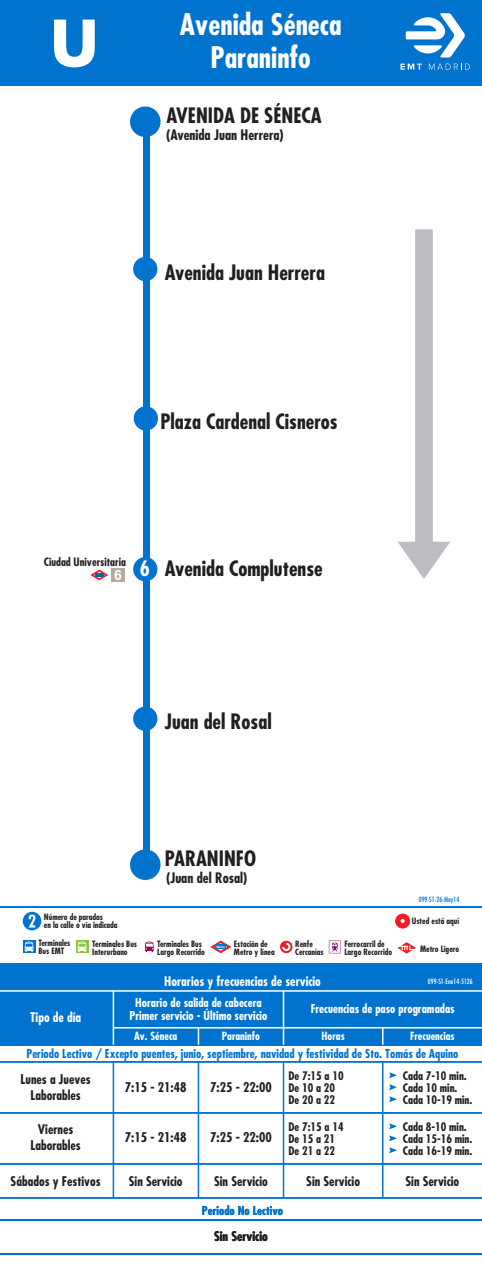
<style>
.page{position:relative;width:482px;height:1283px;background:#fff}
.page>*{position:absolute;margin:0;border:0;box-sizing:border-box;transform-origin:0 0}
.t1{font:700 61.8px "Futura Std";color:#fff}
.t2{font:700 condensed 29px/32.5px "Futura Std";color:#fff;text-align:center}
.t3{font:700 condensed 20.7px "Futura Std";color:#231f20}
.t4{font:700 condensed 14.1px "Futura Std";color:#231f20}
.t5{font:700 condensed 13px/15.6px "Futura Std";color:#231f20;text-align:center}
.t6{font:700 condensed 13px "Futura Std";color:#fff}
.t7{font:700 condensed 12px "Futura Std";color:#0073ce}
.t8{font:700 condensed 12px/13px "Futura Std";color:#fff;text-align:center}
.t9{font:700 condensed 11.5px/12px "Futura Std";color:#231f20}
.t10{font:700 condensed 11.3px "Futura Std";color:#231f20}
.t11{font:700 condensed 11px "Futura Std";color:#fff}
.t12{font:700 condensed 8.5px/8.5px "Futura Std";color:#231f20}
.t13{font:condensed 7.1px "Futura Std";color:#fff}
.t14{font:condensed 7.1px "Futura Std";color:#0073ce}
.s1{color:#fff}
</style>
<div class="page">
<div style="left:0;top:0;width:482px;height:85px;background:#0073ce"></div>
<div style="left:0;top:963px;width:482px;height:82px;background:#0073ce"></div>
<svg style="left:406px;top:13px;width:59px;height:45px"></svg>
<svg style="left:400px;top:64px;width:22px;height:6px"></svg>
<svg style="left:429px;top:64px;width:41px;height:6px"></svg>
<hr style="left:0;top:906px;width:482px;height:1px;background:#0073ce">
<svg style="left:398px;top:229px;width:52px;height:350px"></svg>
<svg style="left:395px;top:913px;width:15px;height:15px"></svg>
<svg style="left:23px;top:911px;width:18px;height:19px"></svg>
<svg style="left:29px;top:914px;width:6px;height:13px"></svg>
<svg style="left:145px;top:941px;width:9px;height:11px"></svg>
<svg style="left:210px;top:940px;width:21px;height:13px"></svg>
<svg style="left:76px;top:940px;width:12px;height:13px"></svg>
<svg style="left:78px;top:941px;width:8px;height:11px"></svg>
<svg style="left:280px;top:940px;width:12px;height:13px"></svg>
<svg style="left:282px;top:942px;width:8px;height:9px"></svg>
<svg style="left:23px;top:940px;width:12px;height:13px"></svg>
<svg style="left:25px;top:941px;width:8px;height:11px"></svg>
<svg style="left:329px;top:940px;width:12px;height:13px"></svg>
<svg style="left:397px;top:942px;width:19px;height:12px"></svg>
<hr style="left:113px;top:1061px;width:1px;height:137px;background:#0073ce">
<hr style="left:198px;top:1061px;width:1px;height:137px;background:#0073ce">
<hr style="left:283px;top:1061px;width:1px;height:137px;background:#0073ce">
<hr style="left:382px;top:1061px;width:1px;height:137px;background:#0073ce">
<hr style="left:0;top:1197px;width:482px;height:1px;background:#0073ce">
<hr style="left:0;top:1163px;width:482px;height:1px;background:#0073ce">
<hr style="left:0;top:1112px;width:482px;height:1px;background:#0073ce">
<hr style="left:0;top:1061px;width:482px;height:1px;background:#0073ce">
<svg style="left:0;top:991px;width:482px;height:53px"></svg>
<hr style="left:0;top:990px;width:482px;height:1px;background:#fff">
<hr style="left:113px;top:1027px;width:369px;height:1px;background:#fff">
<hr style="left:113px;top:991px;width:1px;height:53px;background:#fff">
<hr style="left:283px;top:991px;width:1px;height:53px;background:#fff">
<svg style="left:198px;top:1028px;width:1px;height:16px"></svg>
<svg style="left:382px;top:1028px;width:1px;height:16px"></svg>
<svg style="left:389px;top:1072px;width:7px;height:6px"></svg>
<svg style="left:389px;top:1084px;width:7px;height:6px"></svg>
<svg style="left:389px;top:1096px;width:7px;height:6px"></svg>
<svg style="left:389px;top:1123px;width:7px;height:6px"></svg>
<svg style="left:389px;top:1135px;width:7px;height:6px"></svg>
<svg style="left:389px;top:1147px;width:7px;height:6px"></svg>
<hr style="left:0;top:1253px;width:482px;height:1px;background:#0073ce">
<hr style="left:0;top:1219px;width:482px;height:1px;background:#0073ce">
<div style="left:143px;top:123px;width:6px;height:734px;background:#0073ce"></div>
<svg style="left:130px;top:849px;width:31px;height:31px"></svg>
<svg style="left:130px;top:106px;width:31px;height:31px"></svg>
<svg style="left:90px;top:569px;width:19px;height:11px"></svg>
<div style="left:111px;top:568px;width:14px;height:14px;background:#b4ab9d"></div>
<svg style="left:115px;top:570px;width:6px;height:10px"></svg>
<div style="left:133px;top:557px;width:24px;height:24px;background:#0073ce;border-radius:50%"></div>
<div style="left:134px;top:406px;width:24px;height:24px;background:#0073ce;border-radius:50%"></div>
<div style="left:133px;top:257px;width:24px;height:24px;background:#0073ce;border-radius:50%"></div>
<div style="left:133px;top:706px;width:24px;height:25px;background:#0073ce;border-radius:50%"></div>
<h1 class="t1" style="left:50px;top:2px;width:50px">U</h1>
<h2 class="t2" style="left:180px;top:8px;width:163px">Avenida Séneca<br>Paraninfo</h2>
<h3 class="t3" style="left:166px;top:103px;width:157px">AVENIDA DE SÉNECA</h3>
<h3 class="t4" style="left:166px;top:126px;width:119px">(Avenida Juan Herrera)</h3>
<h3 class="t3" style="left:165px;top:259px;width:162px">Avenida Juan Herrera</h3>
<h3 class="t3" style="left:160px;top:408px;width:179px">Plaza Cardenal Cisneros</h3>
<h3 class="t10" style="left:44px;top:554px;width:83px">Ciudad Universitaria</h3>
<h3 class="t3" style="left:140px;top:556px;width:184px"><span class="s1">6</span> Avenida Complutense</h3>
<h3 class="t3" style="left:165px;top:709px;width:108px">Juan del Rosal</h3>
<p class="t12" style="left:44px;top:912px;width:75px">Número de paradas<br>en la calle o vía indicada</p>
<h3 class="t3" style="left:165px;top:845px;width:93px">PARANINFO</h3>
<h3 class="t4" style="left:166px;top:869px;width:83px">(Juan del Rosal)</h3>
<p class="t14" style="left:419px;top:895px;width:42px">099-S1-26-May14</p>
<p class="t12" style="left:412px;top:916px;width:49px">Usted está aquí</p>
<p class="t12" style="left:39px;top:938px;width:33px">Terminales<br>Bus EMT</p>
<p class="t12" style="left:344px;top:939px;width:49px">Ferrocarril de<br>Largo Recorrido</p>
<p class="t12" style="left:420px;top:945px;width:41px">Metro Ligero</p>
<p class="t12" style="left:92px;top:939px;width:46px">Terminales Bus<br>Interurbano</p>
<p class="t12" style="left:295px;top:939px;width:30px">Renfe<br>Cercanías</p>
<p class="t12" style="left:157px;top:939px;width:49px">Terminales Bus<br>Largo Recorrido</p>
<p class="t12" style="left:234px;top:939px;width:42px">Estación de<br>Metro y línea</p>
<h3 class="t6" style="left:30px;top:1009px;width:52px">Tipo de día</h3>
<h3 class="t6" style="left:164px;top:972px;width:158px">Horarios y frecuencias de servicio</h3>
<p class="t13" style="left:428px;top:977px;width:46px">099-S1-Ene14-5126</p>
<h3 class="t8" style="left:130px;top:995px;width:139px">Horario de salida de cabecera<br>Primer servicio - Último servicio</h3>
<p class="t11" style="left:134px;top:1029px;width:45px">Av. Séneca</p>
<p class="t11" style="left:222px;top:1029px;width:40px">Paraninfo</p>
<p class="t11" style="left:321px;top:1029px;width:25px">Horas</p>
<p class="t11" style="left:410px;top:1029px;width:46px">Frecuencias</p>
<h3 class="t8" style="left:311px;top:1002px;width:146px">Frecuencias de paso programadas</h3>
<h3 class="t7" style="left:26px;top:1045px;width:433px">Periodo Lectivo / Excepto puentes, junio, septiembre, navidad y festividad de Sto. Tomás de Aquino</h3>
<h3 class="t9" style="left:403px;top:1069px;width:71px">Cada 7-10 min.<br>Cada 10 min.<br>Cada 10-19 min.</h3>
<h3 class="t9" style="left:288px;top:1069px;width:57px">De 7:15 a 10<br>De 10 a 20<br>De 20 a 22</h3>
<h3 class="t5" style="left:21px;top:1071px;width:72px">Lunes a Jueves<br>Laborables</h3>
<h3 class="t5" style="left:125px;top:1079px;width:63px">7:15 - 21:48</h3>
<h3 class="t5" style="left:210px;top:1079px;width:63px">7:25 - 22:00</h3>
<h3 class="t5" style="left:30px;top:1121px;width:52px">Viernes<br>Laborables</h3>
<h3 class="t5" style="left:125px;top:1129px;width:63px">7:15 - 21:48</h3>
<h3 class="t5" style="left:210px;top:1129px;width:63px">7:25 - 22:00</h3>
<h3 class="t5" style="left:11px;top:1173px;width:92px">Sábados y Festivos</h3>
<h3 class="t5" style="left:129px;top:1173px;width:55px">Sin Servicio</h3>
<h3 class="t5" style="left:214px;top:1173px;width:55px">Sin Servicio</h3>
<h3 class="t5" style="left:306px;top:1173px;width:55px">Sin Servicio</h3>
<h3 class="t5" style="left:405px;top:1173px;width:55px">Sin Servicio</h3>
<h3 class="t9" style="left:403px;top:1120px;width:71px">Cada 8-10 min.<br>Cada 15-16 min.<br>Cada 16-19 min.</h3>
<h3 class="t9" style="left:288px;top:1120px;width:57px">De 7:15 a 14<br>De 15 a 21<br>De 21 a 22</h3>
<h3 class="t7" style="left:202px;top:1203px;width:83px">Periodo No Lectivo</h3>
<h3 class="t5" style="left:214px;top:1228px;width:55px">Sin Servicio</h3>
</div>
